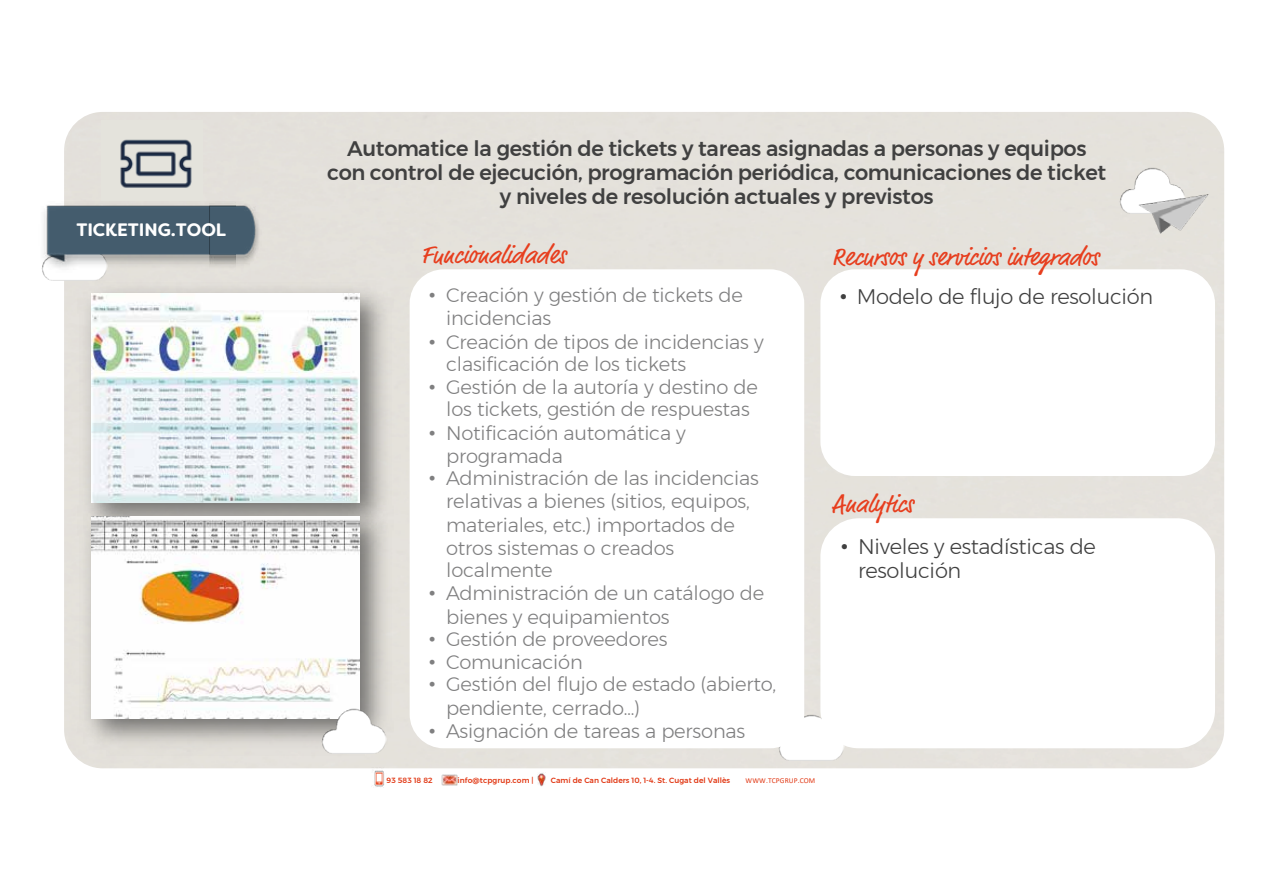
<style>
.page{position:relative;width:1263px;height:893px;background:#fff}
.page>*{position:absolute;margin:0;border:0;box-sizing:border-box;transform-origin:0 0}
.t1{font:25.5px "Market OT";color:#e73e1e}
.t2{font:500 21px/24.2px "Montserrat";letter-spacing:-.015em;color:#404040;text-align:center}
.t3{font:300 21px/24.2px "Montserrat";letter-spacing:-.015em;color:#404040}
.t4{font:300 19.5px/22.5px "Montserrat";letter-spacing:-.01em;color:#7f7f80}
.t5{font:700 18px "Filson Soft";letter-spacing:-.005em;color:#fff}
.t6{font:500 7.5px "Montserrat";letter-spacing:.005em;color:#e13713}
.t7{font:7.5px "Calibri";color:#e13713}
.s1{font-family:"Arial";font-weight:400}
</style>
<div class="page">
<img style="left:778px;top:713px;width:67px;height:47px">
<img style="left:42px;top:272px;width:65px;height:8px">
<img style="left:41px;top:201px;width:169px;height:71px">
<img style="left:210px;top:201px;width:51px;height:71px">
<div style="left:410px;top:269px;width:394px;height:479px;background:#fff;border-radius:34px"></div>
<img style="left:372px;top:768px;width:14px;height:19px">
<img style="left:442px;top:775px;width:15px;height:10px">
<svg style="left:537px;top:773px;width:9px;height:13px"></svg>
<img style="left:1119px;top:156px;width:105px;height:91px">
<div style="left:820px;top:518px;width:395px;height:230px;background:#fff;border-radius:38px"></div>
<img style="left:91px;top:294px;width:269px;height:203px">
<img style="left:71px;top:497px;width:328px;height:261px">
<img style="left:91px;top:516px;width:269px;height:203px">
<img style="left:320px;top:706px;width:67px;height:48px">
<img style="left:105px;top:115px;width:103px;height:103px">
<div style="left:101px;top:121px;width:101px;height:80px;background:#e4e3dc"></div>
<img style="left:120px;top:139px;width:72px;height:49px">
<p class="t5" style="left:76px;top:218px;width:151px">TICKETING.TOOL</p>
<p class="t2" style="left:327px;top:136px;width:780px">Automatice la gestión de tickets y tareas asignadas a personas y equipos con control de ejecución, programación periódica, comunicaciones de ticket y niveles de resolución actuales y previstos</p>
<h1 class="t1" style="left:421px;top:239px;width:146px">Funcionalidades</h1>
<p class="t4" style="left:429px;top:284px;width:316px"><span class="s1">!</span> Creación y gestión de tickets de</p>
<p class="t4" style="left:446px;top:306px;width:107px">incidencias</p>
<p class="t4" style="left:429px;top:330px;width:336px"><span class="s1">!</span> Creación de tipos de incidencias y</p>
<p class="t4" style="left:446px;top:353px;width:242px">clasificación de los tickets</p>
<p class="t4" style="left:429px;top:375px;width:331px"><span class="s1">!</span> Gestión de la autoría y destino de</p>
<p class="t4" style="left:446px;top:398px;width:305px">los tickets, gestión de respuestas</p>
<p class="t4" style="left:429px;top:422px;width:259px"><span class="s1">!</span> Notificación automática y</p>
<p class="t4" style="left:446px;top:445px;width:118px">programada</p>
<p class="t4" style="left:429px;top:467px;width:331px"><span class="s1">!</span> Administración de las incidencias</p>
<p class="t4" style="left:446px;top:490px;width:305px">relativas a bienes (sitios, equipos,</p>
<p class="t4" style="left:446px;top:513px;width:290px">materiales, etc.) importados de</p>
<p class="t4" style="left:446px;top:536px;width:230px">otros sistemas o creados</p>
<p class="t4" style="left:446px;top:559px;width:108px">localmente</p>
<p class="t4" style="left:429px;top:581px;width:337px"><span class="s1">!</span> Administración de un catálogo de</p>
<p class="t4" style="left:429px;top:605px;width:349px;text-indent:17px">bienes y equipamientos<br><span class="s1">!</span> Gestión de proveedores<br><span class="s1">!</span> Comunicación<br><span class="s1">!</span> Gestión del flujo de estado (abierto,</p>
<p class="t4" style="left:429px;top:697px;width:318px;text-indent:17px">pendiente, cerrado…)<br><span class="s1">!</span> Asignación de tareas a personas</p>
<p class="t6" style="left:387px;top:775px;width:47px">93 583 18 82</p>
<p class="t6" style="left:457px;top:775px;width:78px">info@tcpgrup.com |</p>
<p class="t6" style="left:551px;top:775px;width:181px">Camí de Can Calders 10, 1-4. St. Cugat del Vallès</p>
<p class="t7" style="left:745px;top:776px;width:71px">!!!"#$%&amp;'(%"$)*</p>
<h1 class="t1" style="left:832px;top:242px;width:268px">Recursos y servicios integrados</h1>
<p class="t3" style="left:840px;top:284px;width:315px"><span class="s1">!</span> Modelo de flujo de resolución</p>
<h1 class="t1" style="left:832px;top:489px;width:83px">Analytics</h1>
<p class="t3" style="left:858px;top:534px;width:239px;text-indent:-17px"><span class="s1">!</span> Niveles y estadísticas de resolución</p>
</div>
